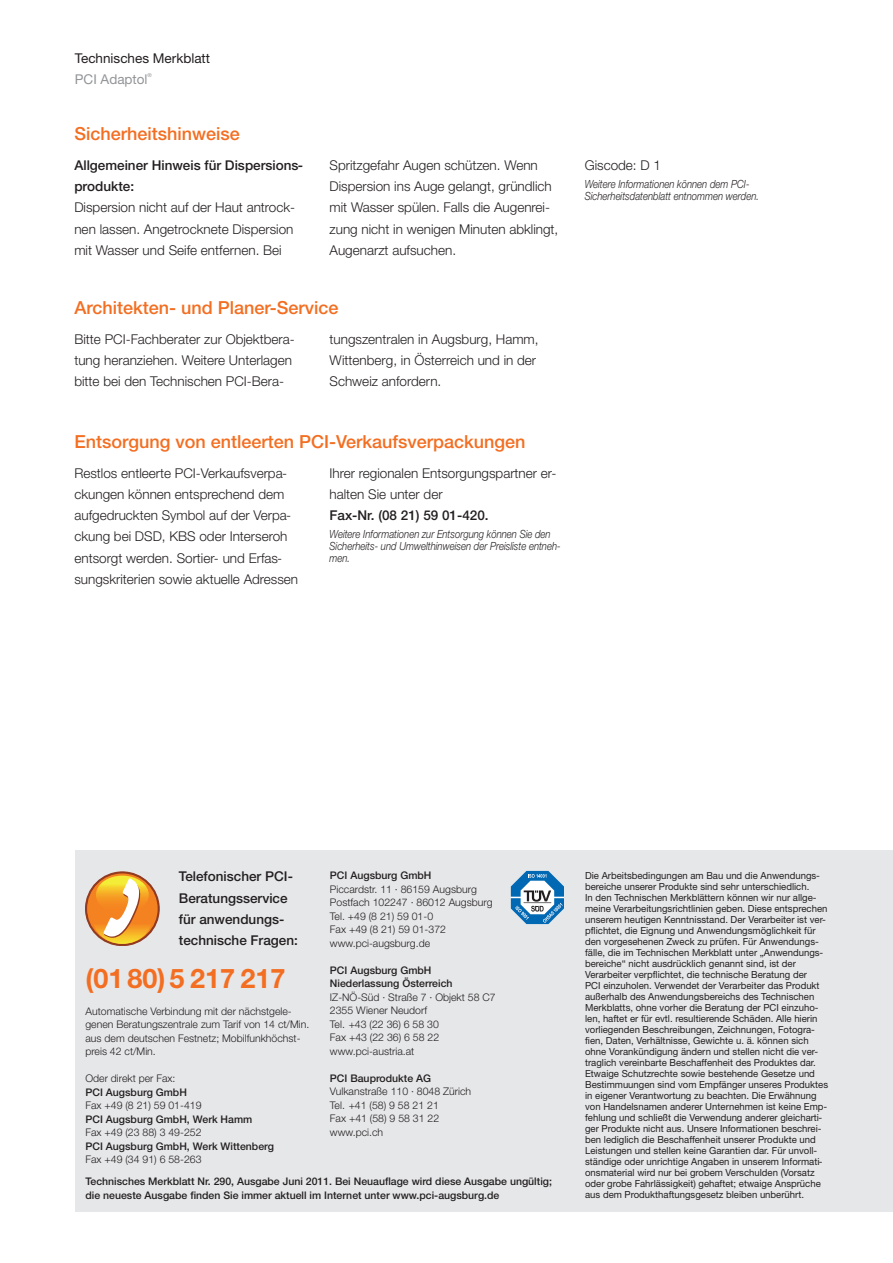
<style>
.page{position:relative;width:893px;height:1263px;background:#fff}
.page>*{position:absolute;margin:0;border:0;box-sizing:border-box;transform-origin:0 0}
.t1{font:700 27px "Helvetica Neue LT Pro";color:#f36e21}
.t2{font:500 18px "Helvetica Neue LT Pro";color:#f36e21}
.t3{font:300 13.5px/21.3px "Helvetica Neue LT Pro";color:#231f20}
.t4{font:500 13.5px/21.3px "Helvetica Neue LT Pro";color:#231f20}
.t5{font:13.5px "Helvetica Neue LT Pro";color:#231f20}
.t6{font:13.5px "Helvetica Neue LT Pro";color:#939598}
.t7{font:italic 300 11.25px/12px "Helvetica Neue LT Pro";color:#231f20;scale:.85 1}
.t8{font:300 10.5px/13.5px "Helvetica Neue LT Pro";color:#231f20}
.t9{font:500 10.5px/13.5px "Helvetica Neue LT Pro";color:#231f20}
.t10{font:9.75px/11.1px "Helvetica Neue LT Pro";color:#231f20}
.t11{font:5.4px "Helvetica Neue LT Pro";color:#939598}
</style>
<div class="page">
<div style="left:75px;top:850px;width:818px;height:362px;background:#e6e7e9"></div>
<svg style="left:86px;top:872px;width:73px;height:74px"></svg>
<svg style="left:511px;top:871px;width:53px;height:53px"></svg>
<h3 class="t5" style="left:75px;top:53px;width:137px">Technisches Merkblatt</h3>
<h3 class="t6" style="left:75px;top:74px;width:74px">PCI Adaptol</h3>
<p class="t11" style="left:148px;top:73px;width:6px">®</p>
<h2 class="t2" style="left:74px;top:128px;width:167px">Sicherheitshinweise</h2>
<h3 class="t4" style="left:74px;top:156px;width:230px">Allgemeiner Hinweis für Dispersions&shy;produkte:</h3>
<h3 class="t3" style="left:74px;top:198px;width:222px">Dispersion nicht auf der Haut antrock&shy;nen lassen. Angetrocknete Dispersion mit Wasser und Seife entfernen. Bei</h3>
<h3 class="t3" style="left:330px;top:156px;width:230px">Spritzgefahr Augen schützen. Wenn Dispersion ins Auge gelangt, gründlich mit Wasser spülen. Falls die Augenrei&shy;zung nicht in wenigen Minuten abklingt, Augenarzt aufsuchen.</h3>
<h3 class="t3" style="left:585px;top:156px;width:78px">Giscode: D 1</h3>
<p class="t7" style="left:585px;top:179px;width:207px">Weitere Informationen können dem PCI-<br>Sicherheitsdatenblatt entnommen werden.</p>
<h2 class="t2" style="left:74px;top:301px;width:266px">Architekten- und Planer-Service</h2>
<h3 class="t3" style="left:74px;top:330px;width:222px">Bitte PCI-Fachberater zur Objektbera&shy;tung heranziehen. Weitere Unterlagen bitte bei den Technischen PCI-Bera-</h3>
<h3 class="t3" style="left:330px;top:330px;width:211px">tungszentralen in Augsburg, Hamm,<br>Wittenberg, in Österreich und in der<br>Schweiz anfordern.</h3>
<h2 class="t2" style="left:74px;top:435px;width:453px">Entsorgung von entleerten PCI-Verkaufsverpackungen</h2>
<h3 class="t3" style="left:74px;top:463px;width:225px">Restlos entleerte PCI-Verkaufsverpa&shy;ckungen können entsprechend dem aufgedruckten Symbol auf der Verpa&shy;ckung bei DSD, KBS oder Interseroh entsorgt werden. Sortier- und Erfas&shy;sungskriterien sowie aktuelle Adressen</h3>
<h3 class="t3" style="left:330px;top:463px;width:228px">Ihrer regionalen Entsorgungspartner er&shy;halten Sie unter der</h3>
<h3 class="t4" style="left:330px;top:506px;width:161px">Fax-Nr. (08 21) 59 01-420.</h3>
<p class="t7" style="left:330px;top:529px;width:273px">Weitere Informationen zur Entsorgung können Sie den<br>Sicherheits- und Umwelthinweisen der Preisliste entneh&shy;men.</p>
<h3 class="t4" style="left:179px;top:867px;width:121px">Telefonischer PCI-<br>Beratungsservice für anwendungs&shy;technische Fragen:</h3>
<h1 class="t1" style="left:85px;top:968px;width:202px">(01 80)5 217 217</h1>
<p class="t8" style="left:85px;top:1005px;width:225px">Automatische Verbindung mit der nächstgele&shy;genen Beratungszentrale zum Tarif von 14 ct/Min. aus dem deutschen Festnetz; Mobilfunkhöchst&shy;preis 42 ct/Min.</p>
<p class="t8" style="left:85px;top:1073px;width:92px">Oder direkt per Fax:</p>
<p class="t9" style="left:85px;top:1086px;width:103px">PCI Augsburg GmbH</p>
<p class="t8" style="left:85px;top:1100px;width:118px">Fax +49 (8 21) 59 01-419</p>
<p class="t9" style="left:85px;top:1113px;width:168px">PCI Augsburg GmbH, Werk Hamm</p>
<p class="t8" style="left:85px;top:1127px;width:118px">Fax +49 (23 88) 3 49-252</p>
<p class="t9" style="left:85px;top:1140px;width:190px">PCI Augsburg GmbH, Werk Wittenberg</p>
<p class="t8" style="left:85px;top:1154px;width:118px">Fax +49 (34 91) 6 58-263</p>
<p class="t9" style="left:330px;top:870px;width:103px">PCI Augsburg GmbH</p>
<p class="t8" style="left:330px;top:883px;width:164px">Piccardstr. 11 · 86159 Augsburg<br>Postfach 102247 · 86012 Augsburg<br>Tel. +49 (8 21) 59 01-0<br>Fax +49 (8 21) 59 01-372 www.pci-augsburg.de</p>
<p class="t9" style="left:330px;top:964px;width:124px">PCI Augsburg GmbH<br>Niederlassung Österreich</p>
<p class="t8" style="left:330px;top:991px;width:167px">IZ-NÖ-Süd · Straße 7 · Objekt 58 C7<br>2355 Wiener Neudorf<br>Tel. +43 (22 36) 6 58 30<br>Fax +43 (22 36) 6 58 22 www.pci-austria.at</p>
<p class="t9" style="left:330px;top:1072px;width:103px">PCI Bauprodukte AG</p>
<p class="t8" style="left:330px;top:1086px;width:143px">Vulkanstraße 110 · 8048 Zürich<br>Tel. +41 (58) 9 58 21 21<br>Fax +41 (58) 9 58 31 22 www.pci.ch</p>
<p class="t9" style="left:85px;top:1176px;width:468px">Technisches Merkblatt Nr. 290, Ausgabe Juni 2011. Bei Neuauflage wird diese Ausgabe ungültig; die neueste Ausgabe finden Sie immer aktuell im Internet unter www.pci-augsburg.de</p>
<p class="t10" style="left:585px;top:871px;width:245px">Die Arbeitsbedingungen am Bau und die Anwendungs&shy;bereiche unserer Produkte sind sehr unterschiedlich.<br>In den Technischen Merkblättern können wir nur allge&shy;meine Verarbeitungsrichtlinien geben. Diese entsprechen unserem heutigen Kenntnisstand. Der Verarbeiter ist ver&shy;pflichtet, die Eignung und Anwendungsmöglichkeit für den vorgesehenen Zweck zu prüfen. Für Anwendungs&shy;fälle, die im Technischen Merkblatt unter „Anwendungs&shy;bereiche“ nicht ausdrücklich genannt sind, ist der Verarbeiter verpflichtet, die technische Beratung der<br>PCI einzuholen. Verwendet der Verarbeiter das Produkt außerhalb des Anwendungsbereichs des Technischen Merkblatts, ohne vorher die Beratung der PCI einzuho&shy;len, haftet er für evtl. resultierende Schäden. Alle hierin vorliegenden Beschreibungen, Zeichnungen, Fotogra&shy;fien, Daten, Verhältnisse, Gewichte u. ä. können sich ohne Vorankündigung ändern und stellen nicht die ver&shy;traglich vereinbarte Beschaffenheit des Produktes dar.<br>Etwaige Schutzrechte sowie bestehende Gesetze und Bestimmuungen sind vom Empfänger unseres Produktes in eigener Verantwortung zu beachten. Die Erwähnung von Handelsnamen anderer Unternehmen ist keine Emp&shy;fehlung und schließt die Verwendung anderer gleicharti&shy;ger Produkte nicht aus. Unsere Informationen beschrei&shy;ben lediglich die Beschaffenheit unserer Produkte und Leistungen und stellen keine Garantien dar. Für unvoll&shy;ständige oder unrichtige Angaben in unserem Informati&shy;onsmaterial wird nur bei grobem Verschulden (Vorsatz oder grobe Fahrlässigkeit) gehaftet; etwaige Ansprüche aus dem Produkthaftungsgesetz bleiben unberührt.</p>
</div>
